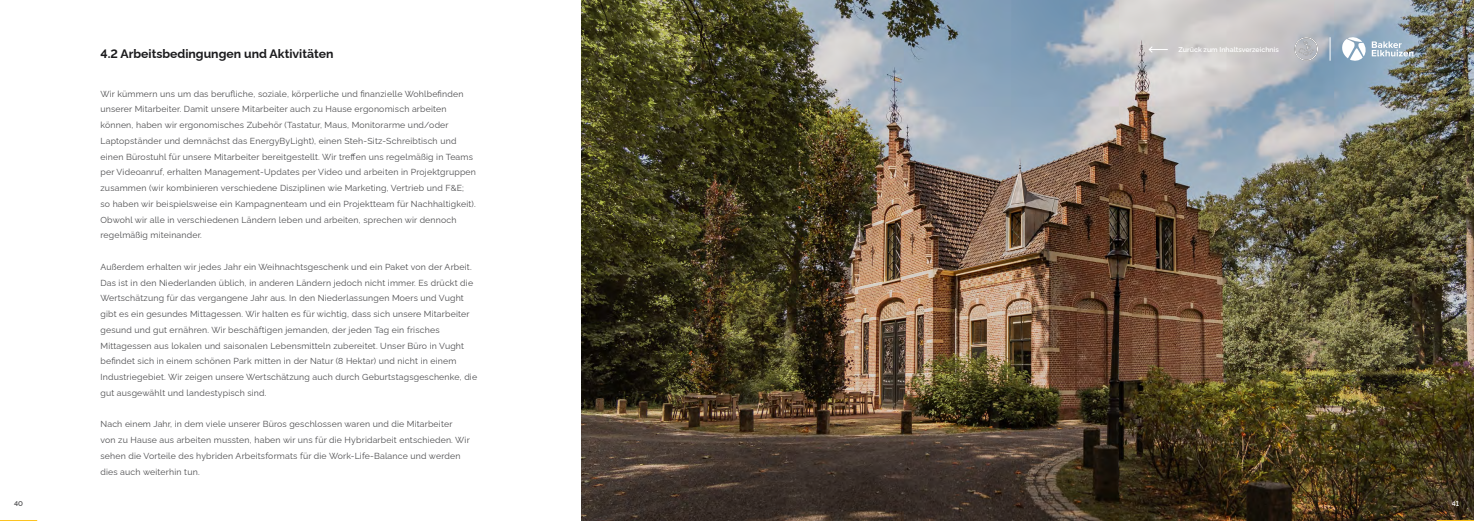
<style>
.page{position:relative;width:1474px;height:521px;background:#fff}
.page>*{position:absolute;margin:0;border:0;box-sizing:border-box;transform-origin:0 0}
.t1{font:700 12.25px "Raleway";color:#1b1b1d}
.t2{font:8.75px/15.8px "Raleway";letter-spacing:.02em;color:#4e4e50}
.t3{font:600 7px "Raleway";color:#fff}
.t4{font:600 7px "Raleway";color:#4e4e50}
</style>
<div class="page">
<hr style="left:0;top:520px;width:37px;height:1px;background:#fcc014">
<img style="left:581px;top:0;width:892px;height:521px">
<hr style="left:1436px;top:520px;width:37px;height:1px;background:#fcc014">
<svg style="left:1294px;top:37px;width:23px;height:24px"></svg>
<svg style="left:1329px;top:37px;width:1px;height:24px"></svg>
<svg style="left:1340px;top:36px;width:73px;height:26px"></svg>
<svg style="left:1148px;top:46px;width:19px;height:7px"></svg>
<h1 class="t1" style="left:100px;top:44px;width:234px">4.2 Arbeitsbedingungen und Aktivitäten</h1>
<p class="t2" style="left:100px;top:85px;width:377px">Wir kümmern uns um das berufliche, soziale, körperliche und finanzielle Wohlbefinden unserer Mitarbeiter. Damit unsere Mitarbeiter auch zu Hause ergonomisch arbeiten können, haben wir ergonomisches Zubehör (Tastatur, Maus, Monitorarme und/oder Laptopständer und demnächst das EnergyByLight), einen Steh-Sitz-Schreibtisch und einen Bürostuhl für unsere Mitarbeiter bereitgestellt. Wir treffen uns regelmäßig in Teams per Videoanruf, erhalten Management-Updates per Video und arbeiten in Projektgruppen zusammen (wir kombinieren verschiedene Disziplinen wie Marketing, Vertrieb und F&amp;E;<br>so haben wir beispielsweise ein Kampagnenteam und ein Projektteam für Nachhaltigkeit).<br>Obwohl wir alle in verschiedenen Ländern leben und arbeiten, sprechen wir dennoch regelmäßig miteinander.</p>
<p class="t2" style="left:100px;top:258px;width:378px">Außerdem erhalten wir jedes Jahr ein Weihnachtsgeschenk und ein Paket von der Arbeit.<br>Das ist in den Niederlanden üblich, in anderen Ländern jedoch nicht immer. Es drückt die Wertschätzung für das vergangene Jahr aus. In den Niederlassungen Moers und Vught gibt es ein gesundes Mittagessen. Wir halten es für wichtig, dass sich unsere Mitarbeiter gesund und gut ernähren. Wir beschäftigen jemanden, der jeden Tag ein frisches Mittagessen aus lokalen und saisonalen Lebensmitteln zubereitet. Unser Büro in Vught befindet sich in einem schönen Park mitten in der Natur (8 Hektar) und nicht in einem Industriegebiet. Wir zeigen unsere Wertschätzung auch durch Geburtstagsgeschenke, die gut ausgewählt und landestypisch sind.</p>
<p class="t2" style="left:100px;top:415px;width:371px">Nach einem Jahr, in dem viele unserer Büros geschlossen waren und die Mitarbeiter von zu Hause aus arbeiten mussten, haben wir uns für die Hybridarbeit entschieden. Wir sehen die Vorteile des hybriden Arbeitsformats für die Work-Life-Balance und werden dies auch weiterhin tun.</p>
<p class="t3" style="left:1178px;top:43px;width:102px">Zurück zum Inhaltsverzeichnis</p>
<p class="t4" style="left:14px;top:497px;width:10px">40</p>
<p class="t3" style="left:1451px;top:497px;width:9px">41</p>
</div>
